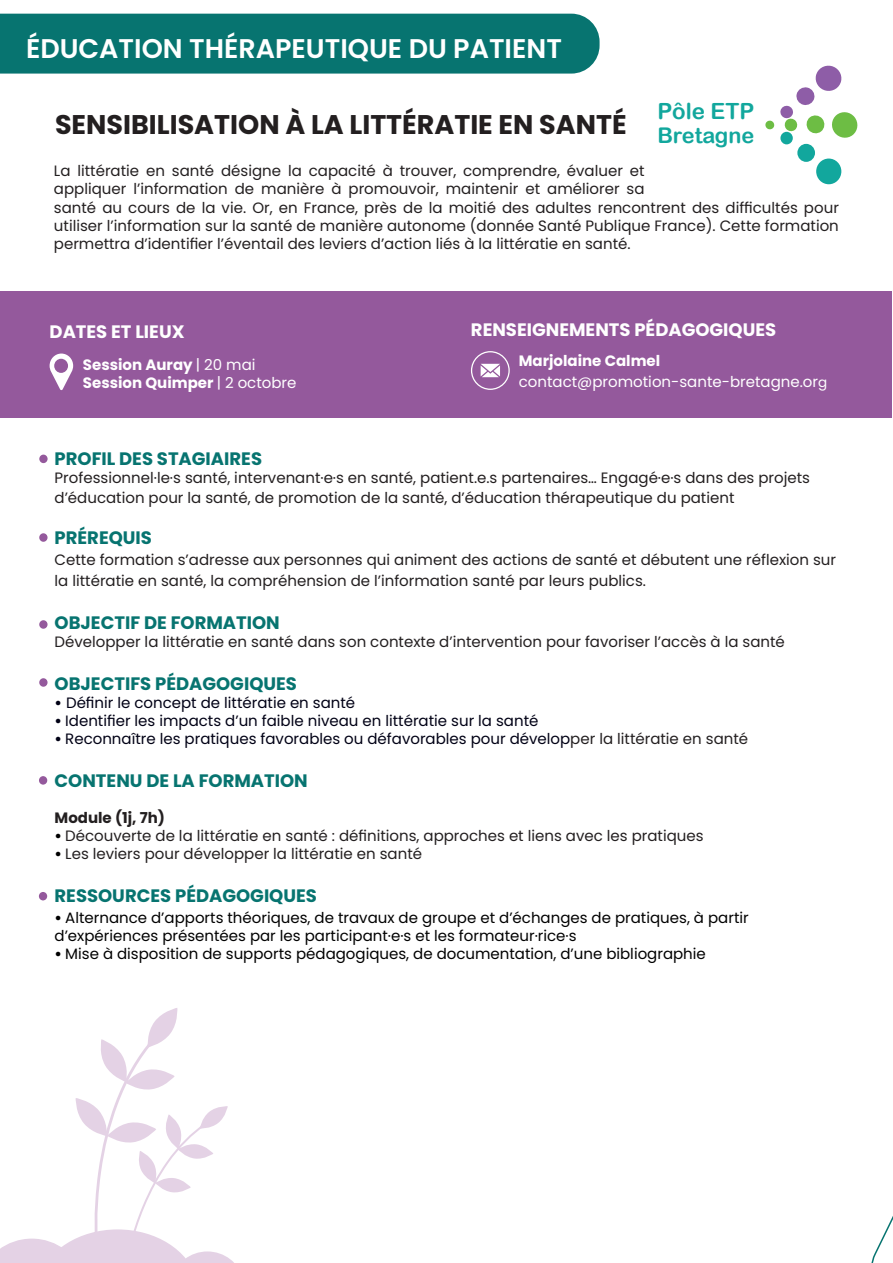
<style>
.page{position:relative;width:893px;height:1263px;background:#fff}
.page>*{position:absolute;margin:0;border:0;box-sizing:border-box;transform-origin:0 0}
.t1{font:700 27px "Poppins";color:#231f20}
.t2{font:600 27px "Poppins";color:#fff}
.t3{font:22.35px "Arial Rounded MT Bold";color:#12a79d}
.t4{font:21.6px "Arial Rounded MT Bold";color:#12a79d}
.t5{font:700 18px "Poppins";color:#077470}
.t6{font:700 18px "Poppins";color:#fff}
.t7{font:15px/18px "Poppins";color:#231f20}
.t8{font:15px/18px "Poppins";color:#000001}
.t9{font:15px "Poppins";color:#000115}
.t10{font:15px/21px "Poppins";color:#fff}
.t11{font:700 15px "Poppins";color:#fff}
.t12{font:700 15px "Poppins";color:#231f20}
.s1{font-weight:400}
.s2{font-weight:700}
.s3{font-size:13.5px}
.s4{color:#231f20}
.s5{font-weight:700;color:#000001}
</style>
<div class="page">
<svg style="left:871px;top:1216px;width:22px;height:47px"></svg>
<div style="left:0;top:291px;width:892px;height:126px;background:#94599c"></div>
<div style="left:39px;top:620px;width:9px;height:9px;background:#94599c;border-radius:50%"></div>
<div style="left:39px;top:678px;width:9px;height:9px;background:#94599c;border-radius:50%"></div>
<div style="left:39px;top:455px;width:9px;height:8px;background:#94599c;border-radius:50%"></div>
<div style="left:39px;top:533px;width:9px;height:9px;background:#94599c;border-radius:50%"></div>
<svg style="left:50px;top:354px;width:23px;height:36px"></svg>
<div style="left:54px;top:359px;width:14px;height:14px;background:#94599c;border-radius:50%"></div>
<svg style="left:471px;top:351px;width:39px;height:39px"></svg>
<div style="left:39px;top:776px;width:8px;height:9px;background:#94599c;border-radius:50%"></div>
<div style="left:39px;top:892px;width:8px;height:8px;background:#94599c;border-radius:50%"></div>
<div style="left:0;top:14px;width:600px;height:60px;background:#077470"></div>
<div style="left:816px;top:158px;width:25px;height:26px;background:#12a79d;border-radius:50%"></div>
<div style="left:797px;top:144px;width:18px;height:18px;background:#12a79d;border-radius:50%"></div>
<div style="left:780px;top:132px;width:13px;height:12px;background:#12a79d;border-radius:50%"></div>
<svg style="left:765px;top:65px;width:93px;height:74px"></svg>
<svg style="left:0;top:1008px;width:234px;height:255px"></svg>
<p class="t2" style="left:26px;top:33px;width:537px">ÉDUCATION THÉRAPEUTIQUE DU PATIENT</p>
<p class="t3" style="left:657px;top:98px;width:98px">Pôle ETP</p>
<p class="t4" style="left:657px;top:123px;width:99px">Bretagne</p>
<p class="t1" style="left:55px;top:109px;width:573px">SENSIBILISATION À LA LITTÉRATIE EN SANTÉ</p>
<p class="t7" style="left:54px;top:162px;width:786px">La littératie en santé désigne la capacité à trouver, comprendre, évaluer et<br>appliquer l’information de manière à promouvoir, maintenir et améliorer sa<br>santé au cours de la vie. Or, en France, près de la moitié des adultes rencontrent des difficultés pour utiliser l’information sur la santé de manière autonome (donnée Santé Publique France). Cette formation permettra d’identifier l’éventail des leviers d’action liés à la littératie en santé.</p>
<p class="t6" style="left:50px;top:322px;width:137px">DATES ET LIEUX</p>
<p class="t6" style="left:471px;top:319px;width:307px">RENSEIGNEMENTS PÉDAGOGIQUES</p>
<p class="t11" style="left:83px;top:356px;width:174px">Session Auray <span class="s1">| 20 mai</span></p>
<p class="t11" style="left:83px;top:374px;width:215px">Session Quimper <span class="s1">| 2 octobre</span></p>
<p class="t10" style="left:519px;top:350px;width:310px"><span class="s2">Marjolaine Calmel </span>contact@promotion-sante-bretagne.or<span class="s3">g</span></p>
<p class="t5" style="left:55px;top:448px;width:209px">PROFIL DES STAGIAIRES</p>
<p class="t7" style="left:55px;top:468px;width:757px;line-height:19.8px">Professionnel·le·s santé, intervenant·e·s en santé, patient.e.s partenaires… Engagé·e·s dans des projets d’éducation pour la santé, de promotion de la santé, d’éducation thérapeutique du patient</p>
<p class="t5" style="left:55px;top:528px;width:99px">PRÉREQUIS</p>
<p class="t7" style="left:55px;top:550px;width:783px;line-height:21px">Cette formation s’adresse aux personnes qui animent des actions de santé et débutent une réflexion sur la littératie en santé, la compréhension de l’information santé par leurs publics.</p>
<p class="t5" style="left:55px;top:612px;width:227px">OBJECTIF DE FORMATION</p>
<p class="t7" style="left:55px;top:633px;width:732px">Développer la littératie en santé dans son contexte d’intervention pour favoriser l’accès à la santé</p>
<p class="t5" style="left:55px;top:673px;width:244px">OBJECTIFS PÉDAGOGIQUES</p>
<p class="t9" style="left:55px;top:694px;width:302px"><span class="s2">•</span> Définir le concept de littératie en santé</p>
<p class="t9" style="left:55px;top:712px;width:485px"><span class="s2">•</span> Identifier les impacts d’un faible niveau en littératie sur la santé</p>
<p class="t9" style="left:55px;top:730px;width:695px"><span class="s2">•</span> Reconnaître les pratiques favorables ou défavorables pour dévelop<span class="s4">per la littératie en santé</span></p>
<p class="t5" style="left:55px;top:771px;width:255px">CONTENU DE LA FORMATION</p>
<p class="t12" style="left:55px;top:809px;width:112px">Module (1j, 7h)</p>
<p class="t7" style="left:55px;top:827px;width:650px"><span class="s5">•</span> Découverte de la littératie en santé : définitions, approches et liens avec les pratiques</p>
<p class="t7" style="left:55px;top:845px;width:369px"><span class="s5">•</span> Les leviers pour développer la littératie en santé</p>
<p class="t5" style="left:55px;top:885px;width:264px">RESSOURCES PÉDAGOGIQUES</p>
<p class="t8" style="left:55px;top:909px;width:696px"><span class="s2">•</span> Alternance d’apports théoriques, de travaux de groupe et d’échanges de pratiques, à partir d’expériences présentées par les participant·e·s et les formateur·rice·s</p>
<p class="t8" style="left:55px;top:945px;width:653px"><span class="s2">•</span> Mise à disposition de supports pédagogiques, de documentation, d’une bibliographie</p>
</div>
